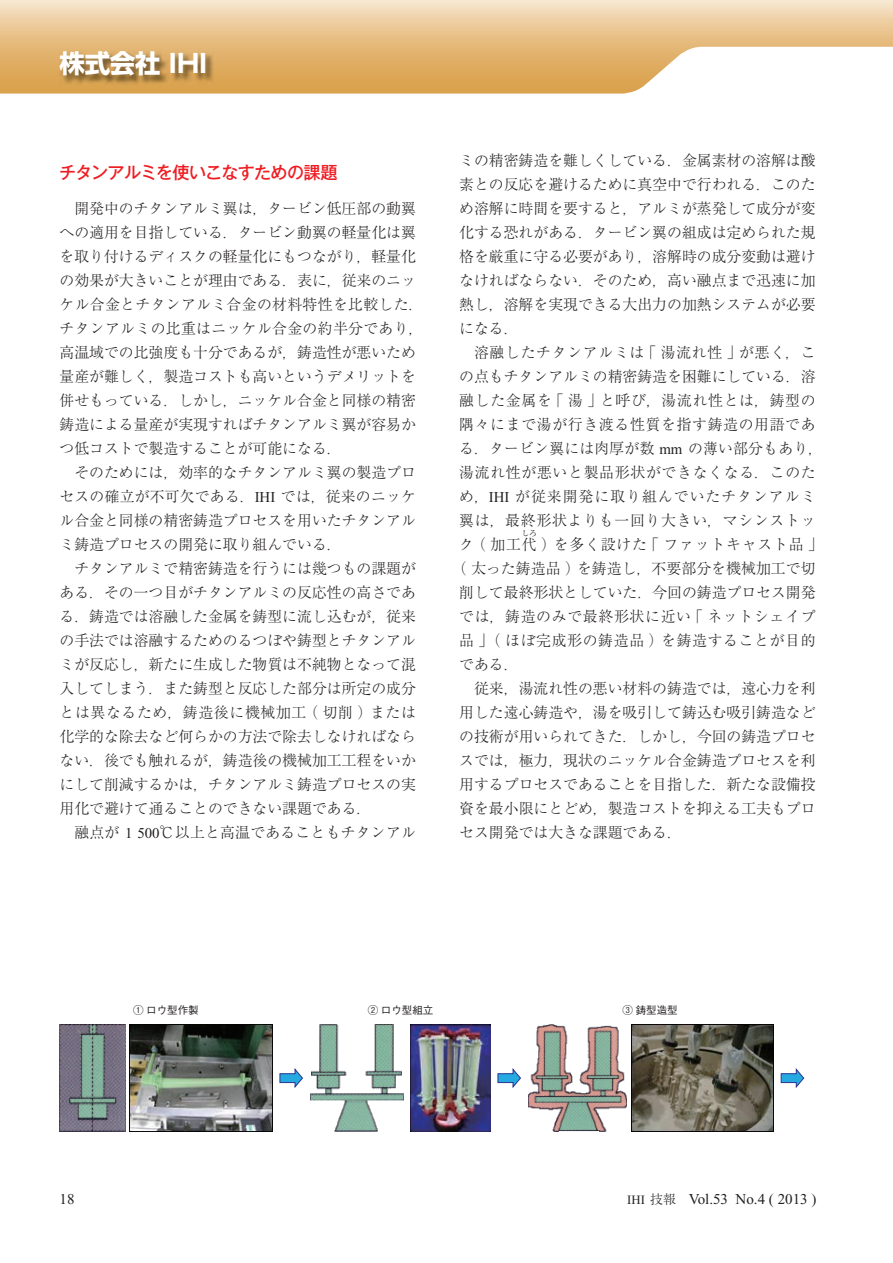
<style>
.page{position:relative;width:893px;height:1263px;background:#fff}
.page>*{position:absolute;margin:0;border:0;box-sizing:border-box;transform-origin:0 0}
.t1{font:700 25.5px "Shin Go Pro";letter-spacing:-.005em;color:#fff}
.t2{font:500 17.25px "Gothic MB101 Pro";letter-spacing:-.04em;color:#ee1d23}
.t3{font:300 15px/24px "Ryumin Pro";color:#231f20;text-align:justify}
.t4{font:300 15px/24px "Ryumin Pro";letter-spacing:.045em;color:#231f20;text-align:center}
.t5{font:15px "Times New Roman";color:#231f20}
.t6{font:500 10.5px "Gothic BBB Pro";color:#231f20}
.t7{font:300 7.5px "Ryumin Pro";color:#231f20}
.s1{font-family:"Times New Roman";font-weight:400}
.s2{font-size:12.75px}
.s3{font-family:"Ryumin Pro";font-weight:300;font-size:12.75px}
</style>
<div class="page">
<svg style="left:0;top:0;width:893px;height:94px;background:#eac998"></svg>
<img style="left:60px;top:1025px;width:66px;height:106px">
<img style="left:130px;top:1025px;width:142px;height:106px">
<img style="left:310px;top:1025px;width:93px;height:106px">
<img style="left:411px;top:1025px;width:79px;height:106px">
<img style="left:528px;top:1025px;width:99px;height:106px">
<img style="left:631px;top:1025px;width:142px;height:106px">
<svg style="left:279px;top:1069px;width:24px;height:19px"></svg>
<svg style="left:497px;top:1069px;width:24px;height:19px"></svg>
<svg style="left:781px;top:1069px;width:23px;height:19px"></svg>
<img style="left:59px;top:51px;width:155px;height:34px">
<h1 class="t1" style="left:59px;top:44px;width:149px">株式会社 IHI</h1>
<p class="t2" style="left:59px;top:158px;width:280px">チタンアルミを使いこなすための課題</p>
<p class="t3" style="left:60px;top:195px;width:365px;text-align:left;text-indent:15px">開発中のチタンアルミ翼は，タービン低圧部の動翼への適用を目指している．タービン動翼の軽量化は翼を取り付けるディスクの軽量化にもつながり，軽量化の効果が大きいことが理由である．表に，従来のニッケル合金とチタンアルミ合金の材料特性を比較した．チタンアルミの比重はニッケル合金の約半分であり，高温域での比強度も十分であるが，鋳造性が悪いため量産が難しく，製造コストも高いというデメリットを併せもっている．しかし，ニッケル合金と同様の精密鋳造による量産が実現すればチタンアルミ翼が容易かつ低コストで製造することが可能になる．</p>
<p class="t3" style="left:60px;top:459px;width:358px;text-indent:15px">そのためには，効率的なチタンアルミ翼の製造プロセスの確立が不可欠である．<span class="s1">IHI</span> では，従来のニッケル合金と同様の精密鋳造プロセスを用いたチタンアルミ鋳造プロセスの開発に取り組んでいる．</p>
<p class="t3" style="left:60px;top:555px;width:358px;text-indent:15px">チタンアルミで精密鋳造を行うには幾つもの課題がある．その一つ目がチタンアルミの反応性の高さである．鋳造では溶融した金属を鋳型に流し込むが，従来の手法では溶融するためのるつぼや鋳型とチタンアルミが反応し，新たに生成した物質は不純物となって混入してしまう．また鋳型と反応した部分は所定の成分とは異なるため，鋳造後に機械加工（切削）または化学的な除去など何らかの方法で除去しなければならない．後でも触れるが，鋳造後の機械加工工程をいかにして削減するかは，チタンアルミ鋳造プロセスの実用化で避けて通ることのできない課題である．</p>
<p class="t3" style="left:74px;top:819px;width:343px">融点が <span class="s1">1 500</span>℃以上と高温であることもチタンアル</p>
<p class="t3" style="left:459px;top:147px;width:358px">ミの精密鋳造を難しくしている．金属素材の溶解は酸素との反応を避けるために真空中で行われる．このため溶解に時間を要すると，アルミが蒸発して成分が変化する恐れがある．タービン翼の組成は定められた規格を厳重に守る必要があり，溶解時の成分変動は避けなければならない．そのため，高い融点まで迅速に加熱し，溶解を実現できる大出力の加熱システムが必要になる．</p>
<p class="t4" style="left:459px;top:339px;width:365px">溶融したチタンアルミは「湯流れ性」が悪く，こ<br>の点もチタンアルミの精密鋳造を困難にしている．溶融した金属を「湯」と呼び，湯流れ性とは，鋳型の隅々にまで湯が行き渡る性質を指す鋳造の用語である．タービン翼には肉厚が数 <span class="s1">mm</span> の薄い部分もあり，湯流れ性が悪いと製品形状ができなくなる．このため，<span class="s1">IHI</span> が従来開発に取り組んでいたチタンアルミ翼は，最終形状よりも一回り大きい，マシンストック（加工代）を多く設けた「ファットキャスト品」</p>
<p class="t7" style="left:522px;top:527px;width:16px">しろ</p>
<p class="t3" style="left:459px;top:555px;width:358px;text-indent:-7px">（太った鋳造品）を鋳造し，不要部分を機械加工で切削して最終形状としていた．今回の鋳造プロセス開発では，鋳造のみで最終形状に近い「ネットシェイプ品」（ほぼ完成形の鋳造品）を鋳造することが目的である．</p>
<p class="t3" style="left:459px;top:675px;width:358px;text-indent:15px">従来，湯流れ性の悪い材料の鋳造では，遠心力を利用した遠心鋳造や，湯を吸引して鋳込む吸引鋳造などの技術が用いられてきた．しかし，今回の鋳造プロセスでは，極力，現状のニッケル合金鋳造プロセスを利用するプロセスであることを目指した．新たな設備投資を最小限にとどめ，製造コストを抑える工夫もプロセス開発では大きな課題である．</p>
<p class="t6" style="left:133px;top:1001px;width:67px">① ロウ型作製</p>
<p class="t6" style="left:368px;top:1001px;width:67px">② ロウ型組立</p>
<p class="t6" style="left:623px;top:1001px;width:57px">③ 鋳型造型</p>
<p class="t5" style="left:60px;top:1191px;width:16px">18</p>
<p class="t5" style="left:627px;top:1191px;width:191px"><span class="s2">IHI</span> <span class="s3">技報　</span>Vol.53 No.4 ( 2013 )</p>
</div>
